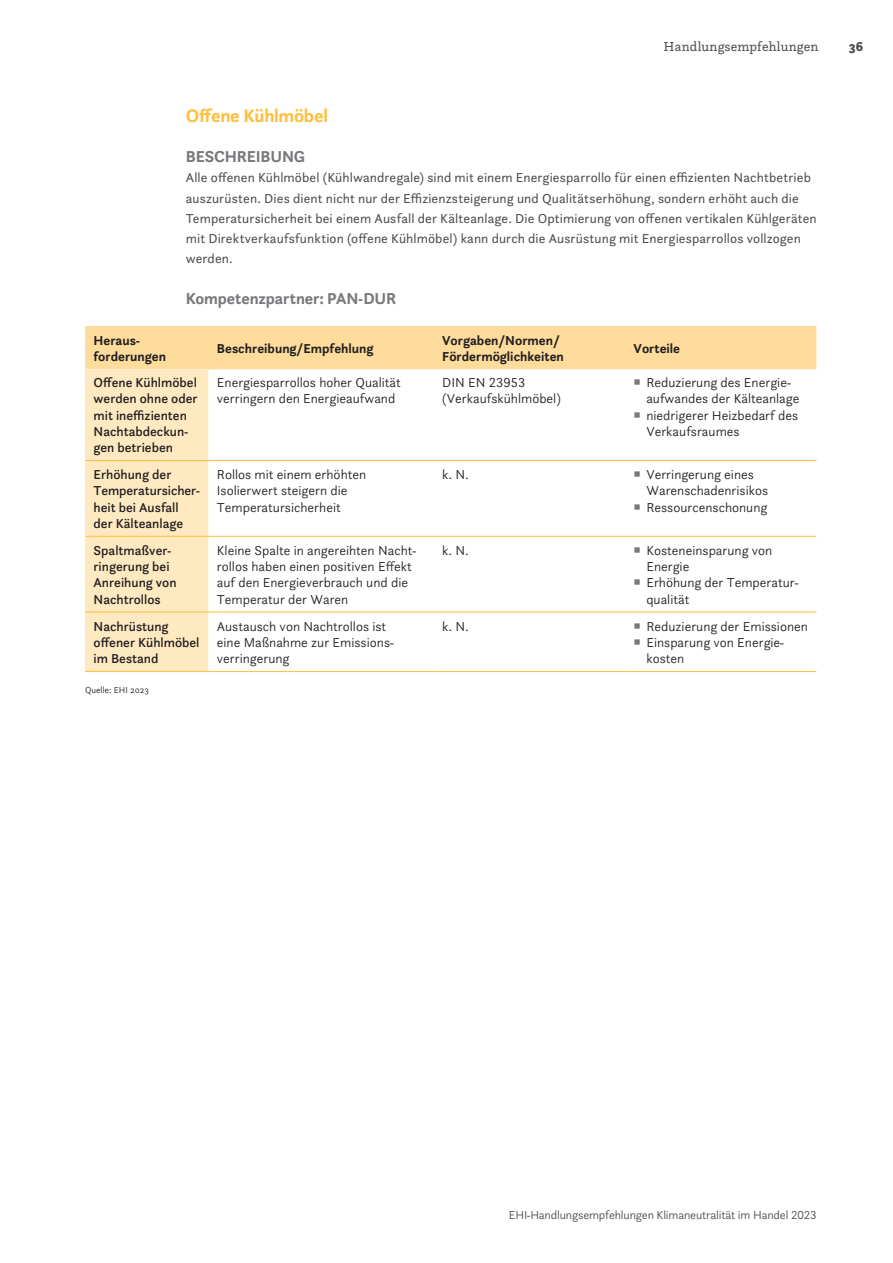
<style>
.page{position:relative;width:893px;height:1263px;background:#fff}
.page>*{position:absolute;margin:0;border:0;box-sizing:border-box;transform-origin:0 0}
.LF_Handlungfeld_Tabe{font:700 18.75px "Questa Sans";letter-spacing:-.015em;color:#febf3b}
.Zwiti_Absatz_Studie{font:700 16.5px "Questa Sans";letter-spacing:-.01em;color:#76787b}
.LF_Tabelle_Text_link{font:300 13.5px/16.2px "Questa Sans";color:#231f20}
.LF_Abbildung_Subline{font:13.5px/20.2px "Questa Sans";letter-spacing:.01em;color:#4b4c4d}
.LF_Tabelle_Text_link-2{font:500 13.5px/16.2px "Questa Sans";color:#231f20}
.LF_Tabelle_Text_link-3{font:700 13.5px/16.2px "Questa Sans";color:#231f20}
.t1{font:13.5px "Questa Slab";letter-spacing:.01em;color:#4b4c4d}
.t2{font:900 13.5px "Questa Slab";color:#4b4c4d}
.t3{font:300 12px "Questa Sans";letter-spacing:-.01em;color:#4b4c4d}
.Foto_Grafik_Quelle_r{font:300 9px "Questa Sans";color:#231f20}
</style>
<div class="page">
<hr style="left:85px;top:671px;width:123px;height:1px;background:#febf3b">
<hr style="left:208px;top:671px;width:226px;height:1px;background:#febf3b">
<hr style="left:434px;top:671px;width:191px;height:1px;background:#febf3b">
<hr style="left:625px;top:671px;width:191px;height:1px;background:#febf3b">
<svg style="left:85px;top:326px;width:731px;height:345px"></svg>
<p class="t1" style="left:663px;top:38px;width:156px">Handlungsempfehlungen</p>
<p class="t2" style="left:849px;top:37px;width:16px">36</p>
<p class="LF_Handlungfeld_Tabe" style="left:186px;top:103px;width:144px">Offene Kühlmöbel</p>
<p class="Zwiti_Absatz_Studie" style="left:186px;top:146px;width:121px">BESCHREIBUNG</p>
<p class="LF_Abbildung_Subline" style="left:186px;top:167px;width:632px">Alle offenen Kühlmöbel (Kühlwandregale) sind mit einem Energiesparrollo für einen effizienten Nachtbetrieb auszurüsten. Dies dient nicht nur der Effizienzsteigerung und Qualitätserhöhung, sondern erhöht auch die Temperatursicherheit bei einem Ausfall der Kälteanlage. Die Optimierung von offenen vertikalen Kühlgeräten mit Direktverkaufsfunktion (offene Kühlmöbel) kann durch die Ausrüstung mit Energiesparrollos vollzogen werden.</p>
<p class="Zwiti_Absatz_Studie" style="left:186px;top:288px;width:212px">Kompetenzpartner: PAN-DUR</p>
<p class="LF_Tabelle_Text_link-3" style="left:94px;top:332px;width:74px">Heraus&shy;forderungen</p>
<p class="LF_Tabelle_Text_link-3" style="left:217px;top:340px;width:158px">Beschreibung/Empfehlung</p>
<p class="LF_Tabelle_Text_link-3" style="left:442px;top:332px;width:123px">Vorgaben/Normen/<br>Fördermöglichkeiten</p>
<p class="LF_Tabelle_Text_link-3" style="left:634px;top:340px;width:48px">Vorteile</p>
<p class="LF_Tabelle_Text_link-2" style="left:94px;top:374px;width:106px">Offene Kühlmöbel werden ohne oder mit ineffizienten<br>Nachtabdeckun&shy;gen betrieben</p>
<p class="LF_Tabelle_Text_link" style="left:217px;top:374px;width:186px">Energiesparrollos hoher Qualität verringern den Energieaufwand</p>
<p class="LF_Tabelle_Text_link" style="left:442px;top:374px;width:120px">DIN EN 23953 (Verkaufskühlmöbel)</p>
<p class="LF_Tabelle_Text_link" style="left:646px;top:374px;width:155px">Reduzierung des Energie&shy;aufwandes der Kälteanlage</p>
<p class="LF_Tabelle_Text_link" style="left:646px;top:407px;width:153px">niedrigerer Heizbedarf des<br>Verkaufsraumes</p>
<p class="LF_Tabelle_Text_link-2" style="left:94px;top:466px;width:107px">Erhöhung der<br>Temperatursicher&shy;heit bei Ausfall der Kälteanlage</p>
<p class="LF_Tabelle_Text_link" style="left:217px;top:466px;width:151px">Rollos mit einem erhöhten<br>Isolierwert steigern die<br>Temperatursicherheit</p>
<p class="LF_Tabelle_Text_link" style="left:442px;top:466px;width:28px">k. N.</p>
<p class="LF_Tabelle_Text_link" style="left:646px;top:466px;width:123px">Verringerung eines<br>Warenschadenrisikos</p>
<p class="LF_Tabelle_Text_link" style="left:646px;top:499px;width:123px">Ressourcenschonung</p>
<p class="LF_Tabelle_Text_link-2" style="left:94px;top:542px;width:85px">Spaltmaßver&shy;ringerung bei<br>Anreihung von<br>Nachtrollos</p>
<p class="LF_Tabelle_Text_link" style="left:217px;top:542px;width:201px">Kleine Spalte in angereihten Nacht&shy;rollos haben einen positiven Effekt auf den Energieverbrauch und die<br>Temperatur der Waren</p>
<p class="LF_Tabelle_Text_link" style="left:442px;top:542px;width:28px">k. N.</p>
<p class="LF_Tabelle_Text_link" style="left:646px;top:542px;width:127px">Kosteneinsparung von<br>Energie</p>
<p class="LF_Tabelle_Text_link" style="left:646px;top:574px;width:154px">Erhöhung der Temperatur&shy;qualität</p>
<p class="LF_Tabelle_Text_link-2" style="left:94px;top:618px;width:107px">Nachrüstung offener Kühlmöbel im Bestand</p>
<p class="LF_Tabelle_Text_link" style="left:217px;top:618px;width:178px">Austausch von Nachtrollos ist eine Maßnahme zur Emissions&shy;verringerung</p>
<p class="LF_Tabelle_Text_link" style="left:442px;top:618px;width:28px">k. N.</p>
<p class="LF_Tabelle_Text_link" style="left:646px;top:618px;width:163px">Reduzierung der Emissionen</p>
<p class="LF_Tabelle_Text_link" style="left:646px;top:634px;width:139px">Einsparung von Energie&shy;kosten</p>
<p class="Foto_Grafik_Quelle_r" style="left:85px;top:684px;width:66px">Quelle: EHI 2023</p>
<p class="t3" style="left:509px;top:1207px;width:309px">EHI-Handlungsempfehlungen Klimaneutralität im Handel 2023</p>
</div>
